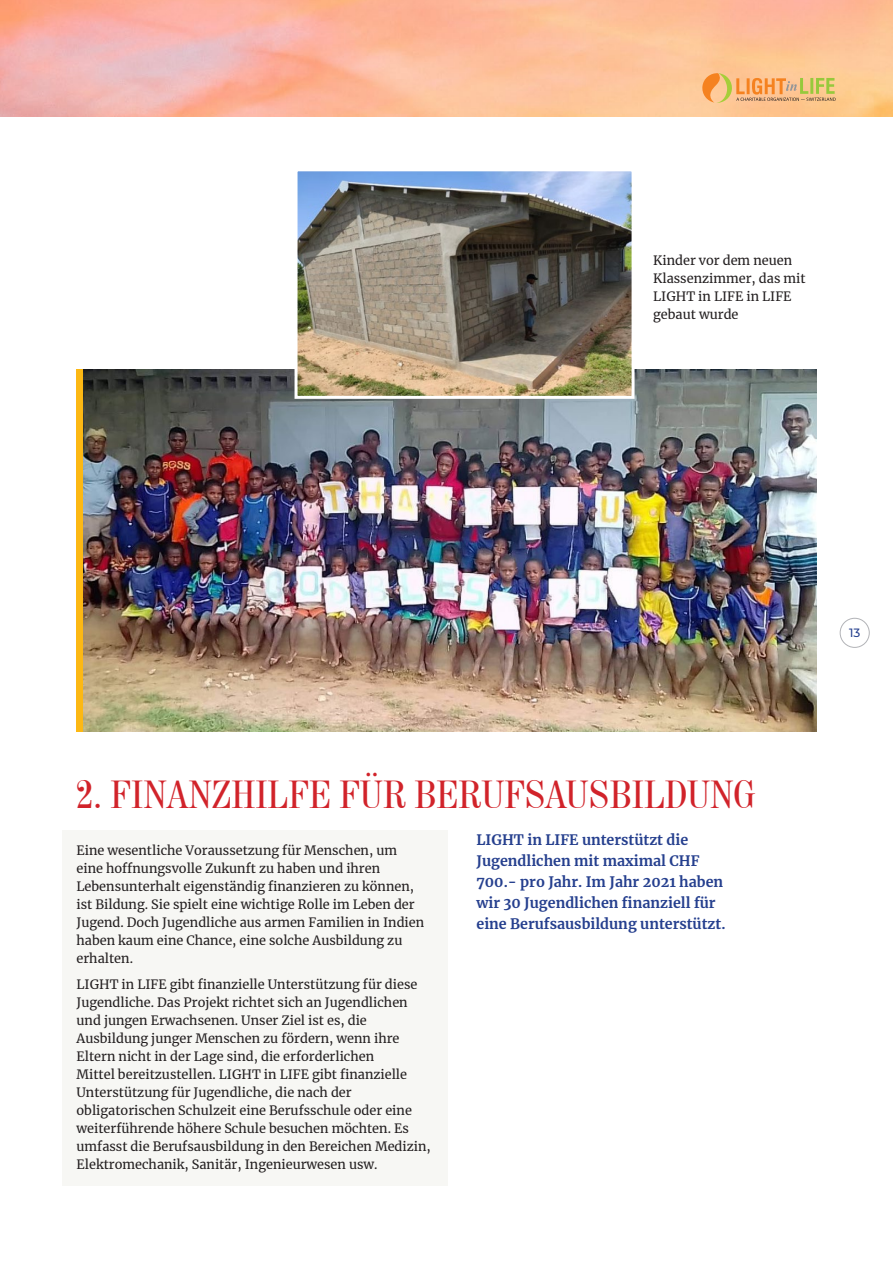
<style>
.page{position:relative;width:893px;height:1263px;background:#fff}
.page>*{position:absolute;margin:0;border:0;box-sizing:border-box;transform-origin:0 0}
.t1{font:condensed 39px "Century 725 BT";color:#d1232a}
.body_text_serif{font:700 14.25px/21px "Merriweather";color:#253f8e}
.body_text_serif-2{font:12.75px/18px "Merriweather";color:#231f20}
.t2{font:500 12px "Montserrat";color:#253f8e}
</style>
<div class="page">
<div style="left:62px;top:830px;width:386px;height:356px;background:#f7f7f4"></div>
<img style="left:83px;top:369px;width:733px;height:363px">
<img style="left:299px;top:172px;width:332px;height:223px">
<div style="left:295px;top:168px;width:340px;height:231px;border:3px solid #fff"></div>
<img style="left:0;top:0;width:893px;height:116px">
<svg style="left:702px;top:73px;width:134px;height:30px;background:#ebb775"></svg>
<div style="left:77px;top:369px;width:6px;height:363px;background:#fcb814"></div>
<div style="left:840px;top:618px;width:29px;height:30px;border:1px solid #b2b3b7;border-radius:50%"></div>
<p class="body_text_serif-2" style="left:653px;top:251px;width:154px">Kinder vor dem neuen<br>Klassenzimmer, das mit<br>LIGHT in LIFE in LIFE gebaut wurde</p>
<p class="t1" style="left:77px;top:770px;width:680px">2. FINANZHILFE FÜR BERUFSAUSBILDUNG</p>
<p class="body_text_serif-2" style="left:77px;top:840px;width:349px">Eine wesentliche Voraussetzung für Menschen, um eine hoffnungsvolle Zukunft zu haben und ihren Lebensunterhalt eigenständig finanzieren zu können, ist Bildung. Sie spielt eine wichtige Rolle im Leben der Jugend. Doch Jugendliche aus armen Familien in Indien haben kaum eine Chance, eine solche Ausbildung zu erhalten.</p>
<p class="body_text_serif-2" style="left:77px;top:975px;width:356px">LIGHT in LIFE gibt finanzielle Unterstützung für diese Jugendliche. Das Projekt richtet sich an Jugendlichen und jungen Erwachsenen. Unser Ziel ist es, die Ausbildung junger Menschen zu fördern, wenn ihre Eltern nicht in der Lage sind, die erforderlichen<br>Mittel bereitzustellen. LIGHT in LIFE gibt finanzielle Unterstützung für Jugendliche, die nach der obligatorischen Schulzeit eine Berufsschule oder eine weiterführende höhere Schule besuchen möchten. Es umfasst die Berufsausbildung in den Bereichen Medizin, Elektromechanik, Sanitär, Ingenieurwesen usw.</p>
<p class="body_text_serif" style="left:476px;top:828px;width:250px">LIGHT in LIFE unterstützt die Jugendlichen mit maximal CHF 700.- pro Jahr. Im Jahr 2021 haben wir 30 Jugendlichen finanziell für eine Berufsausbildung unterstützt.</p>
<p class="t2" style="left:849px;top:625px;width:13px">13</p>
</div>
